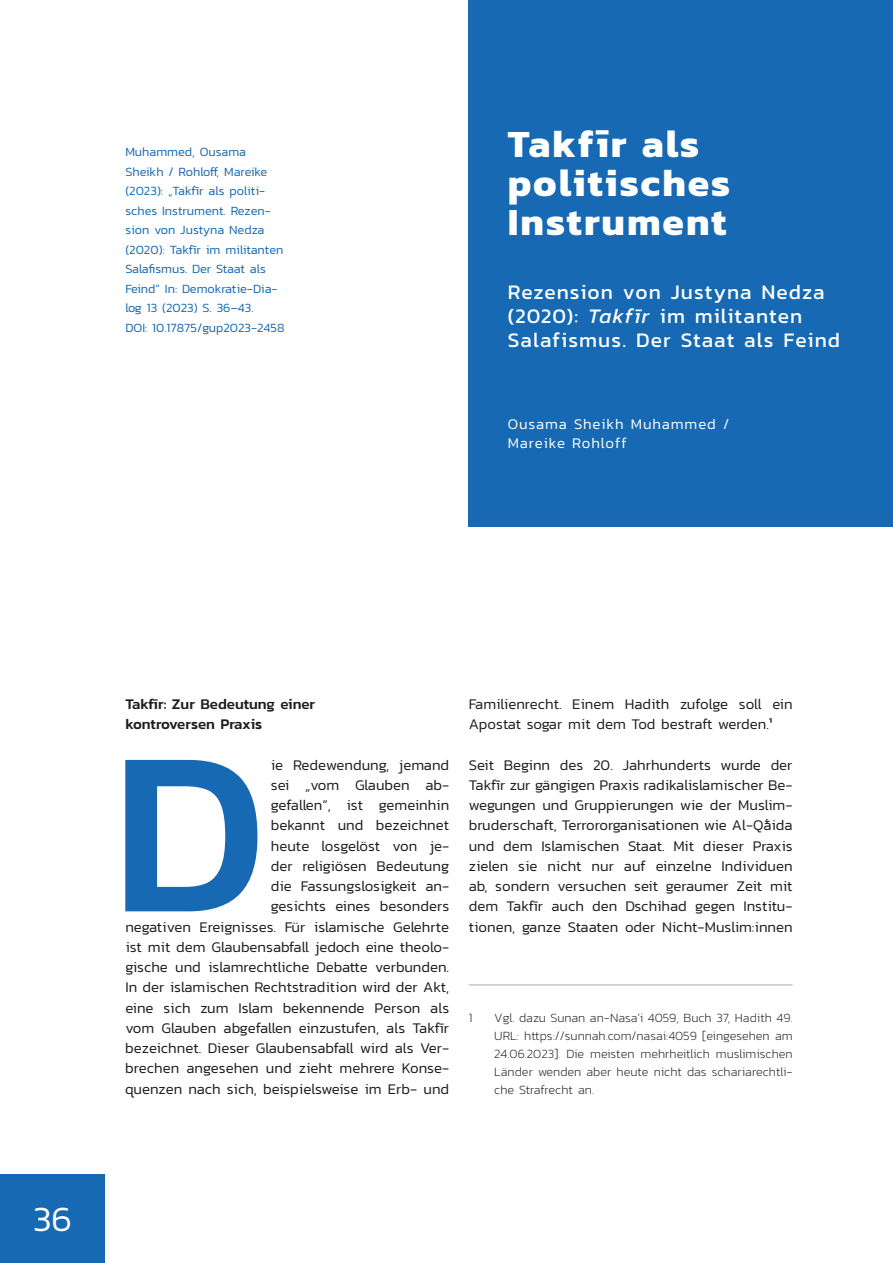
<style>
.page{position:relative;width:893px;height:1263px;background:#fff}
.page>*{position:absolute;margin:0;border:0;box-sizing:border-box;transform-origin:0 0}
.t1{font:500 235.05px "Kanit";color:#1669b2}
.t2{font:700 39px/39px "Kanit";letter-spacing:.05em;color:#fff}
.t3{font:300 36px "Kanit";color:#fff}
.t4{font:21px/24px "Kanit";letter-spacing:.05em;color:#fff}
.t5{font:300 15px/20.2px "Kanit";color:#1d1d1b;text-align:right}
.t6{font:500 15px/20.2px "Kanit";color:#1d1d1b}
.t7{font:300 15px/19.5px "Kanit";letter-spacing:.06em;color:#fff}
.t8{font:300 12.75px/19.5px "Kanit";color:#1669b2}
.t9{font:200 12.75px/18px "Kanit";color:#1d1d1b;text-align:justify}
.s1{font-style:italic}
.s2{font-weight:400;font-size:16.5px}
</style>
<div class="page">
<div style="left:0;top:1175px;width:105px;height:88px;background:#1669b2"></div>
<div style="left:469px;top:0;width:424px;height:527px;background:#1669b2"></div>
<hr style="left:469px;top:984px;width:324px;height:2px;background:#c7c7c6">
<p class="t8" style="left:125px;top:142px;width:161px">Muhammed, Ousama<br>Sheikh / Rohloff, Mareike (2023): „Takfīr als politi&shy;sches Instrument. Rezen&shy;sion von Justyna Nedza (2020): Takfīr im militanten<br>Salafismus. Der Staat als<br>Feind“ In: Demokratie-Dia&shy;log 13 (2023) S. 36–43.<br>DOI: 10.17875/gup2023-2458</p>
<h2 class="t2" style="left:508px;top:123px;width:224px">Takfīr als politisches<br>Instrument</h2>
<h3 class="t4" style="left:508px;top:279px;width:334px">Rezension von Justyna Nedza (2020): <span class="s1">Takfīr</span> im militanten<br>Salafismus. Der Staat als Feind</h3>
<p class="t7" style="left:508px;top:414px;width:223px">Ousama Sheikh Muhammed /<br>Mareike Rohloff</p>
<h3 class="t3" style="left:33px;top:1193px;width:40px">36</h3>
<p class="t6" style="left:125px;top:693px;width:191px">Takfīr: Zur Bedeutung einer kontroversen Praxis</p>
<h1 class="t1" style="left:112px;top:656px;width:156px">D</h1>
<p class="t5" style="left:125px;top:754px;width:325px">ie Redewendung, jemand<br>sei „vom Glauben ab-<br>gefallen“, ist gemeinhin<br>bekannt und bezeichnet<br>heute losgelöst von je-<br>der religiösen Bedeutung<br>die Fassungslosigkeit an-<br>gesichts eines besonders<br>negativen Ereignisses. Für islamische Gelehrte ist mit dem Glaubensabfall jedoch eine theolo&shy;gische und islamrechtliche Debatte verbunden.<br>In der islamischen Rechtstradition wird der Akt, eine sich zum Islam bekennende Person als vom Glauben abgefallen einzustufen, als Takfīr bezeichnet. Dieser Glaubensabfall wird als Ver&shy;brechen angesehen und zieht mehrere Konse&shy;quenzen nach sich, beispielsweise im Erb- und</p>
<p class="t5" style="left:469px;top:693px;width:325px;text-align:left">Familienrecht. Einem Hadith zufolge soll ein<br>Apostat sogar mit dem Tod bestraft werden.<span class="s2">1</span></p>
<p class="t5" style="left:469px;top:754px;width:325px;text-align:justify">Seit Beginn des 20. Jahrhunderts wurde der Takfīr zur gängigen Praxis radikalislamischer Be&shy;wegungen und Gruppierungen wie der Muslim&shy;bruderschaft, Terrororganisationen wie Al-Qāʿida und dem Islamischen Staat. Mit dieser Praxis zielen sie nicht nur auf einzelne Individuen ab, sondern versuchen seit geraumer Zeit mit dem Takfīr auch den Dschihad gegen Institu&shy;tionen, ganze Staaten oder Nicht-Muslim:innen</p>
<p class="t9" style="left:469px;top:1008px;width:5px">1</p>
<p class="t9" style="left:494px;top:1008px;width:300px">Vgl. dazu Sunan an-Nasa‘i 4059, Buch 37, Hadith 49.<br>URL: https://sunnah.com/nasai:4059 [eingesehen am 24.06.2023]. Die meisten mehrheitlich muslimischen Länder wenden aber heute nicht das schariarechtli&shy;che Strafrecht an.</p>
</div>
